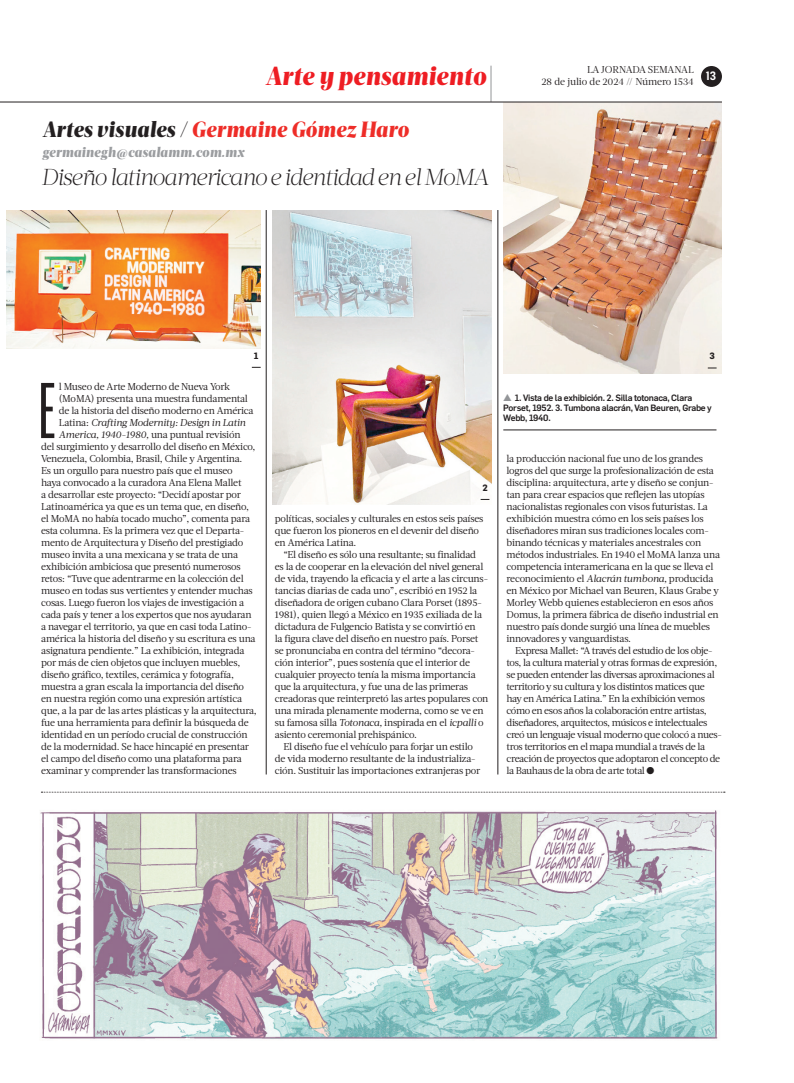
<style>
.page{position:relative;width:794px;height:1083px;background:#fff}
.page>*{position:absolute;margin:0;border:0;box-sizing:border-box;transform-origin:0 0}
.t1{font:77.3px "Flama Ultracond Basic";color:#231f20}
.t2{font:italic 900 26px "Acta Headline";letter-spacing:.025em;color:#ee1d23;scale:.9 1}
.t3{font:italic 300 23px "Acta Headline";letter-spacing:-.05em;color:#231f20}
.t4{font:italic 900 22px "Acta Headline";letter-spacing:.025em;color:#ee2d28;scale:.9 1}
.t5{font:italic 900 14px "Acta Headline";letter-spacing:.025em;color:#9b9da0;scale:.9 1}
.t6{font:600 11.9px "Flama Semicond";color:#fff}
.t7{font:10px "Acta";letter-spacing:-.02em;color:#231f20}
.t8{font:italic 10px "Acta";letter-spacing:-.02em;color:#231f20}
.t9{font:10px "Acta Deck";letter-spacing:-.01em;color:#231f20}
.t10{font:10px "Acta";letter-spacing:-.045em;color:#231f20}
.t11{font:10px "Acta";letter-spacing:-.04em;color:#231f20}
.t12{font:500 9px/10px "Flama";letter-spacing:-.03em;color:#231f20}
.t13{font:700 9px "Flama";color:#231f20}
.s1{color:#231f20}
.s2{color:#939598}
.s3{font-style:normal}
.s4{font-style:italic}
</style>
<div class="page">
<div style="left:701px;top:66px;width:21px;height:21px;background:#231f20;border-radius:50%"></div>
<img style="left:503px;top:103px;width:219px;height:271px">
<hr style="left:491px;top:66px;width:1px;height:36px;background:#939598">
<hr style="left:0;top:102px;width:722px;height:1px;background:#231f20">
<img style="left:40px;top:810px;width:678px;height:229px">
<hr style="left:266px;top:210px;width:1px;height:564px;background:#231f20">
<hr style="left:498px;top:210px;width:1px;height:564px;background:#231f20">
<svg style="left:41px;top:792px;width:684px;height:1px"></svg>
<img style="left:6px;top:210px;width:255px;height:138px">
<img style="left:273px;top:210px;width:218px;height:294px">
<hr style="left:503px;top:430px;width:213px;height:1px;background:#231f20">
<p class="t2" style="left:265px;top:66px;width:247px">Arte y pensamiento</p>
<p class="t4" style="left:42px;top:121px;width:408px"><span class="s1">Artes visuales /</span> Germaine Gómez Haro</p>
<p class="t5" style="left:42px;top:147px;width:226px">germainegh@casalamm.com.mx</p>
<p class="t3" style="left:41px;top:168px;width:449px">Diseño latinoamericano e identidad en el MoMA</p>
<p class="t9" style="left:587px;top:66px;width:108px">LA JORNADA SEMANAL</p>
<p class="t9" style="left:541px;top:78px;width:154px">28 de julio de 2024 // Número 1534</p>
<p class="t6" style="left:705px;top:71px;width:12px">13</p>
<p class="t13" style="left:254px;top:352px;width:6px">1</p>
<p class="t13" style="left:709px;top:353px;width:7px">3</p>
<p class="t12" style="left:503px;top:394px;width:210px"><span class="s2">▲</span> 1. Vista de la exhibición. 2. Silla totonaca, Clara<br>Porset, 1952. 3. Tumbona alacrán, Van Beuren, Grabe y<br>Webb, 1940.</p>
<p class="t1" style="left:38px;top:383px;width:19px">E</p>
<p class="t7" style="left:59px;top:383px;width:173px">l Museo de Arte Moderno de Nueva York</p>
<p class="t7" style="left:59px;top:395px;width:190px">(MoMA) presenta una muestra fundamental</p>
<p class="t7" style="left:59px;top:407px;width:196px">de la historia del diseño moderno en América</p>
<p class="t8" style="left:59px;top:419px;width:188px"><span class="s3">Latina:</span> Crafting Modernity: Design in Latin</p>
<p class="t8" style="left:59px;top:431px;width:183px">America, 1940-1980, <span class="s3">una puntual revisión</span></p>
<p class="t7" style="left:41px;top:443px;width:216px">del surgimiento y desarrollo del diseño en México,</p>
<p class="t7" style="left:41px;top:455px;width:203px">Venezuela, Colombia, Brasil, Chile y Argentina.</p>
<p class="t7" style="left:41px;top:467px;width:193px">Es un orgullo para nuestro país que el museo</p>
<p class="t7" style="left:41px;top:479px;width:202px">haya convocado a la curadora Ana Elena Mallet</p>
<p class="t7" style="left:41px;top:491px;width:201px">a desarrollar este proyecto: “Decidí apostar por</p>
<p class="t7" style="left:41px;top:503px;width:209px">Latinoamérica ya que es un tema que, en diseño,</p>
<p class="t7" style="left:41px;top:515px;width:211px">el MoMA no había tocado mucho”, comenta para</p>
<p class="t7" style="left:41px;top:527px;width:205px">esta columna. Es la primera vez que el Departa-</p>
<p class="t7" style="left:41px;top:539px;width:204px">mento de Arquitectura y Diseño del prestigiado</p>
<p class="t7" style="left:41px;top:551px;width:199px">museo invita a una mexicana y se trata de una</p>
<p class="t7" style="left:41px;top:563px;width:201px">exhibición ambiciosa que presentó numerosos</p>
<p class="t7" style="left:41px;top:575px;width:204px">retos: “Tuve que adentrarme en la colección del</p>
<p class="t7" style="left:41px;top:587px;width:213px">museo en todas sus vertientes y entender muchas</p>
<p class="t7" style="left:41px;top:599px;width:205px">cosas. Luego fueron los viajes de investigación a</p>
<p class="t7" style="left:41px;top:611px;width:212px">cada país y tener a los expertos que nos ayudaran</p>
<p class="t7" style="left:41px;top:623px;width:212px">a navegar el territorio, ya que en casi toda Latino-</p>
<p class="t7" style="left:41px;top:635px;width:216px">américa la historia del diseño y su escritura es una</p>
<p class="t7" style="left:41px;top:647px;width:205px">asignatura pendiente.” La exhibición, integrada</p>
<p class="t7" style="left:41px;top:659px;width:201px">por más de cien objetos que incluyen muebles,</p>
<p class="t7" style="left:41px;top:671px;width:194px">diseño gráfico, textiles, cerámica y fotografía,</p>
<p class="t7" style="left:41px;top:683px;width:204px">muestra a gran escala la importancia del diseño</p>
<p class="t7" style="left:41px;top:695px;width:202px">en nuestra región como una expresión artística</p>
<p class="t7" style="left:41px;top:707px;width:217px">que, a la par de las artes plásticas y la arquitectura,</p>
<p class="t7" style="left:41px;top:719px;width:209px">fue una herramienta para definir la búsqueda de</p>
<p class="t7" style="left:41px;top:731px;width:208px">identidad en un período crucial de construcción</p>
<p class="t7" style="left:41px;top:743px;width:209px">de la modernidad. Se hace hincapié en presentar</p>
<p class="t7" style="left:41px;top:755px;width:202px">el campo del diseño como una plataforma para</p>
<p class="t7" style="left:41px;top:767px;width:197px">examinar y comprender las transformaciones</p>
<p class="t7" style="left:506px;top:455px;width:198px">la producción nacional fue uno de los grandes</p>
<p class="t7" style="left:506px;top:467px;width:209px">logros del que surge la profesionalización de esta</p>
<p class="t7" style="left:506px;top:479px;width:208px">disciplina: arquitectura, arte y diseño se conjun-</p>
<p class="t7" style="left:506px;top:491px;width:200px">tan para crear espacios que reflejen las utopías</p>
<p class="t7" style="left:506px;top:503px;width:203px">nacionalistas regionales con visos futuristas. La</p>
<p class="t7" style="left:506px;top:515px;width:199px">exhibición muestra cómo en los seis países los</p>
<p class="t7" style="left:506px;top:527px;width:204px">diseñadores miran sus tradiciones locales com-</p>
<p class="t7" style="left:506px;top:539px;width:196px">binando técnicas y materiales ancestrales con</p>
<p class="t7" style="left:506px;top:551px;width:215px">métodos industriales. En 1940 el MoMA lanza una</p>
<p class="t7" style="left:506px;top:563px;width:208px">competencia interamericana en la que se lleva el</p>
<p class="t7" style="left:506px;top:575px;width:208px">reconocimiento el <span class="s4">Alacrán tumbona,</span> producida</p>
<p class="t7" style="left:506px;top:587px;width:214px">en México por Michael van Beuren, Klaus Grabe y</p>
<p class="t7" style="left:506px;top:599px;width:208px">Morley Webb quienes establecieron en esos años</p>
<p class="t7" style="left:506px;top:611px;width:214px">Domus, la primera fábrica de diseño industrial en</p>
<p class="t7" style="left:506px;top:623px;width:205px">nuestro país donde surgió una línea de muebles</p>
<p class="t7" style="left:506px;top:635px;width:126px">innovadores y vanguardistas.</p>
<p class="t7" style="left:515px;top:647px;width:199px">Expresa Mallet: “A través del estudio de los obje-</p>
<p class="t7" style="left:506px;top:659px;width:212px">tos, la cultura material y otras formas de expresión,</p>
<p class="t7" style="left:506px;top:671px;width:210px">se pueden entender las diversas aproximaciones al</p>
<p class="t7" style="left:506px;top:683px;width:200px">territorio y su cultura y los distintos matices que</p>
<p class="t7" style="left:506px;top:695px;width:200px">hay en América Latina.” En la exhibición vemos</p>
<p class="t7" style="left:506px;top:707px;width:202px">cómo en esos años la colaboración entre artistas,</p>
<p class="t7" style="left:506px;top:719px;width:202px">diseñadores, arquitectos, músicos e intelectuales</p>
<p class="t7" style="left:506px;top:731px;width:217px">creó un lenguaje visual moderno que colocó a nues-</p>
<p class="t7" style="left:506px;top:743px;width:200px">tros territorios en el mapa mundial a través de la</p>
<p class="t10" style="left:506px;top:755px;width:215px">creación de proyectos que adoptaron el concepto de</p>
<p class="t11" style="left:506px;top:767px;width:149px">la Bauhaus de la obra de arte total ●</p>
<p class="t13" style="left:482px;top:484px;width:7px">2</p>
<p class="t7" style="left:275px;top:515px;width:210px">políticas, sociales y culturales en estos seis países</p>
<p class="t7" style="left:275px;top:527px;width:206px">que fueron los pioneros en el devenir del diseño</p>
<p class="t7" style="left:275px;top:539px;width:83px">en América Latina.</p>
<p class="t7" style="left:283px;top:551px;width:194px">“El diseño es sólo una resultante; su finalidad</p>
<p class="t7" style="left:275px;top:563px;width:210px">es la de cooperar en la elevación del nivel general</p>
<p class="t7" style="left:275px;top:575px;width:215px">de vida, trayendo la eficacia y el arte a las circuns-</p>
<p class="t7" style="left:275px;top:587px;width:204px">tancias diarias de cada uno”, escribió en 1952 la</p>
<p class="t7" style="left:275px;top:599px;width:209px">diseñadora de origen cubano Clara Porset (1895-</p>
<p class="t7" style="left:275px;top:611px;width:209px">1981), quien llegó a México en 1935 exiliada de la</p>
<p class="t7" style="left:275px;top:623px;width:202px">dictadura de Fulgencio Batista y se convirtió en</p>
<p class="t7" style="left:275px;top:635px;width:205px">la figura clave del diseño en nuestro país. Porset</p>
<p class="t7" style="left:275px;top:647px;width:202px">se pronunciaba en contra del término “decora-</p>
<p class="t7" style="left:275px;top:659px;width:197px">ción interior”, pues sostenía que el interior de</p>
<p class="t7" style="left:275px;top:671px;width:202px">cualquier proyecto tenía la misma importancia</p>
<p class="t7" style="left:275px;top:683px;width:195px">que la arquitectura, y fue una de las primeras</p>
<p class="t7" style="left:275px;top:695px;width:215px">creadoras que reinterpretó las artes populares con</p>
<p class="t7" style="left:275px;top:707px;width:210px">una mirada plenamente moderna, como se ve en</p>
<p class="t7" style="left:275px;top:719px;width:210px">su famosa silla <span class="s4">Totonaca,</span> inspirada en el <span class="s4">icpalli</span> o</p>
<p class="t7" style="left:275px;top:731px;width:143px">asiento ceremonial prehispánico.</p>
<p class="t7" style="left:283px;top:743px;width:191px">El diseño fue el vehículo para forjar un estilo</p>
<p class="t7" style="left:275px;top:755px;width:202px">de vida moderno resultante de la industrializa-</p>
<p class="t7" style="left:275px;top:767px;width:207px">ción. Sustituir las importaciones extranjeras por</p>
</div>
